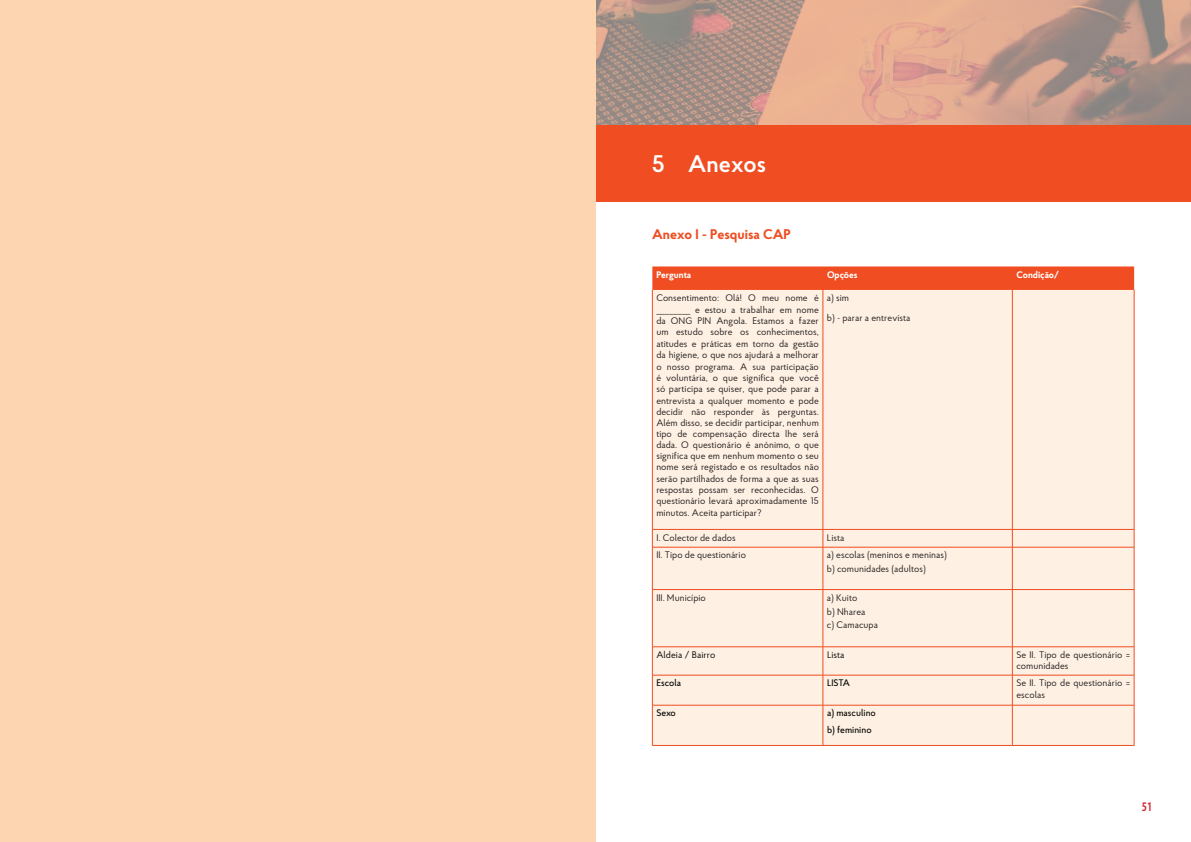
<style>
.page{position:relative;width:1191px;height:842px;background:#fff}
.page>*{position:absolute;margin:0;border:0;box-sizing:border-box;transform-origin:0 0}
.t1{font:600 24px "Proba Pro";color:#fff}
.t2{font:700 14px "Proba Pro";color:#f04d22}
.t3{font:700 11.3px "Koz Go Pro";color:#d1232a;scale:.79 1}
.t4{font:9.5px/11.3px "Proba Pro";color:#231f20}
.t5{font:500 9.5px/16.7px "Proba Pro";color:#040503}
.t6{font:700 9.5px "Proba Pro";color:#fff}
.t7{font:9.5px "Proba Pro";color:#040503}
</style>
<div class="page">
<img style="left:595px;top:0;width:596px;height:125px">
<div style="left:0;top:0;width:595px;height:842px;background:#fdd5b0"></div>
<div style="left:596px;top:126px;width:595px;height:76px;background:#f04d22"></div>
<svg style="left:652px;top:266px;width:482px;height:24px;background:#f05127"></svg>
<div style="left:653px;top:290px;width:481px;height:455px;background:#fef0e2"></div>
<hr style="left:652px;top:290px;width:1px;height:239px;background:#f04d22">
<hr style="left:822px;top:290px;width:1px;height:239px;background:#f04d22">
<hr style="left:1012px;top:290px;width:1px;height:239px;background:#f04d22">
<hr style="left:1134px;top:290px;width:1px;height:239px;background:#f04d22">
<hr style="left:652px;top:529px;width:171px;height:1px;background:#f04d22">
<svg style="left:652px;top:530px;width:1px;height:17px"></svg>
<hr style="left:823px;top:529px;width:189px;height:1px;background:#f04d22">
<svg style="left:822px;top:530px;width:1px;height:17px"></svg>
<hr style="left:1012px;top:529px;width:122px;height:1px;background:#f04d22">
<svg style="left:1012px;top:530px;width:1px;height:17px"></svg>
<svg style="left:1134px;top:530px;width:1px;height:17px"></svg>
<hr style="left:652px;top:547px;width:171px;height:1px;background:#f04d22">
<hr style="left:652px;top:547px;width:1px;height:42px;background:#f04d22">
<hr style="left:823px;top:547px;width:189px;height:1px;background:#f04d22">
<hr style="left:822px;top:547px;width:1px;height:42px;background:#f04d22">
<hr style="left:1012px;top:547px;width:122px;height:1px;background:#f04d22">
<hr style="left:1012px;top:547px;width:1px;height:42px;background:#f04d22">
<hr style="left:1134px;top:547px;width:1px;height:42px;background:#f04d22">
<hr style="left:652px;top:589px;width:171px;height:1px;background:#f04d22">
<hr style="left:652px;top:590px;width:1px;height:57px;background:#f04d22">
<hr style="left:823px;top:589px;width:189px;height:1px;background:#f04d22">
<hr style="left:822px;top:590px;width:1px;height:57px;background:#f04d22">
<hr style="left:1012px;top:589px;width:122px;height:1px;background:#f04d22">
<hr style="left:1012px;top:590px;width:1px;height:57px;background:#f04d22">
<hr style="left:1134px;top:590px;width:1px;height:57px;background:#f04d22">
<hr style="left:652px;top:647px;width:171px;height:1px;background:#f04d22">
<svg style="left:652px;top:647px;width:1px;height:28px"></svg>
<hr style="left:823px;top:647px;width:189px;height:1px;background:#f04d22">
<svg style="left:822px;top:647px;width:1px;height:28px"></svg>
<hr style="left:1012px;top:647px;width:122px;height:1px;background:#f04d22">
<svg style="left:1012px;top:647px;width:1px;height:28px"></svg>
<svg style="left:1134px;top:647px;width:1px;height:28px"></svg>
<hr style="left:652px;top:675px;width:171px;height:1px;background:#f04d22">
<hr style="left:652px;top:675px;width:1px;height:30px;background:#f04d22">
<hr style="left:823px;top:675px;width:189px;height:1px;background:#f04d22">
<hr style="left:822px;top:675px;width:1px;height:30px;background:#f04d22">
<hr style="left:1012px;top:675px;width:122px;height:1px;background:#f04d22">
<hr style="left:1012px;top:675px;width:1px;height:30px;background:#f04d22">
<hr style="left:1134px;top:675px;width:1px;height:30px;background:#f04d22">
<hr style="left:652px;top:705px;width:171px;height:1px;background:#f04d22">
<hr style="left:652px;top:705px;width:1px;height:40px;background:#f04d22">
<hr style="left:823px;top:705px;width:189px;height:1px;background:#f04d22">
<hr style="left:822px;top:705px;width:1px;height:40px;background:#f04d22">
<hr style="left:1012px;top:705px;width:122px;height:1px;background:#f04d22">
<hr style="left:1012px;top:705px;width:1px;height:40px;background:#f04d22">
<hr style="left:1134px;top:705px;width:1px;height:40px;background:#f04d22">
<hr style="left:652px;top:745px;width:171px;height:1px;background:#f04d22">
<hr style="left:823px;top:745px;width:189px;height:1px;background:#f04d22">
<hr style="left:1012px;top:745px;width:122px;height:1px;background:#f04d22">
<h1 class="t1" style="left:652px;top:148px;width:115px">5 Anexos</h1>
<h2 class="t2" style="left:652px;top:225px;width:140px">Anexo I - Pesquisa CAP</h2>
<p class="t6" style="left:656px;top:268px;width:36px">Pergunta</p>
<p class="t6" style="left:827px;top:268px;width:32px">Opções</p>
<p class="t6" style="left:1016px;top:268px;width:44px">Condição/</p>
<p class="t4" style="left:656px;top:292px;width:164px;text-align:justify">Consentimento: Olá! O meu nome é ________ e estou a trabalhar em nome da ONG PIN Angola. Estamos a fazer um estudo sobre os conhecimentos, atitudes e práticas em torno da gestão da higiene, o que nos ajudará a melhorar o nosso programa. A sua participação é voluntária, o que significa que você só participa se quiser, que pode parar a entrevista a qualquer momento e pode decidir não responder às perguntas.<br>Além disso, se decidir participar, nenhum tipo de compensação directa lhe será dada. O questionário é anónimo, o que significa que em nenhum momento o seu nome será registado e os resultados não serão partilhados de forma a que as suas respostas possam ser reconhecidas. O questionário levará aproximadamente 15 minutos. Aceita participar?</p>
<p class="t4" style="left:827px;top:288px;width:85px;line-height:19.9px">a) sim<br>b) - parar a entrevista</p>
<p class="t4" style="left:656px;top:531px;width:81px">I. Colector de dados</p>
<p class="t4" style="left:827px;top:531px;width:19px">Lista</p>
<p class="t4" style="left:656px;top:549px;width:91px">II. Tipo de questionário</p>
<p class="t4" style="left:827px;top:548px;width:121px;line-height:13.8px">a) escolas (meninos e meninas) b) comunidades (adultos)</p>
<p class="t4" style="left:656px;top:591px;width:51px">III. Município</p>
<p class="t4" style="left:827px;top:590px;width:53px;line-height:13.8px">a) Kuito<br>b) Nharea<br>c) Camacupa</p>
<p class="t7" style="left:656px;top:648px;width:60px">Aldeia / Bairro</p>
<p class="t7" style="left:827px;top:648px;width:19px">Lista</p>
<p class="t4" style="left:1016px;top:649px;width:115px;line-height:11px">Se II. Tipo de questionário = comunidades</p>
<p class="t5" style="left:656px;top:674px;width:26px">Escola</p>
<p class="t5" style="left:827px;top:674px;width:24px">LISTA</p>
<p class="t4" style="left:1016px;top:677px;width:115px">Se II. Tipo de questionário = escolas</p>
<p class="t5" style="left:656px;top:704px;width:21px">Sexo</p>
<p class="t5" style="left:827px;top:704px;width:50px">a) masculino b) feminino</p>
<p class="t3" style="left:1141px;top:800px;width:15px">51</p>
</div>
